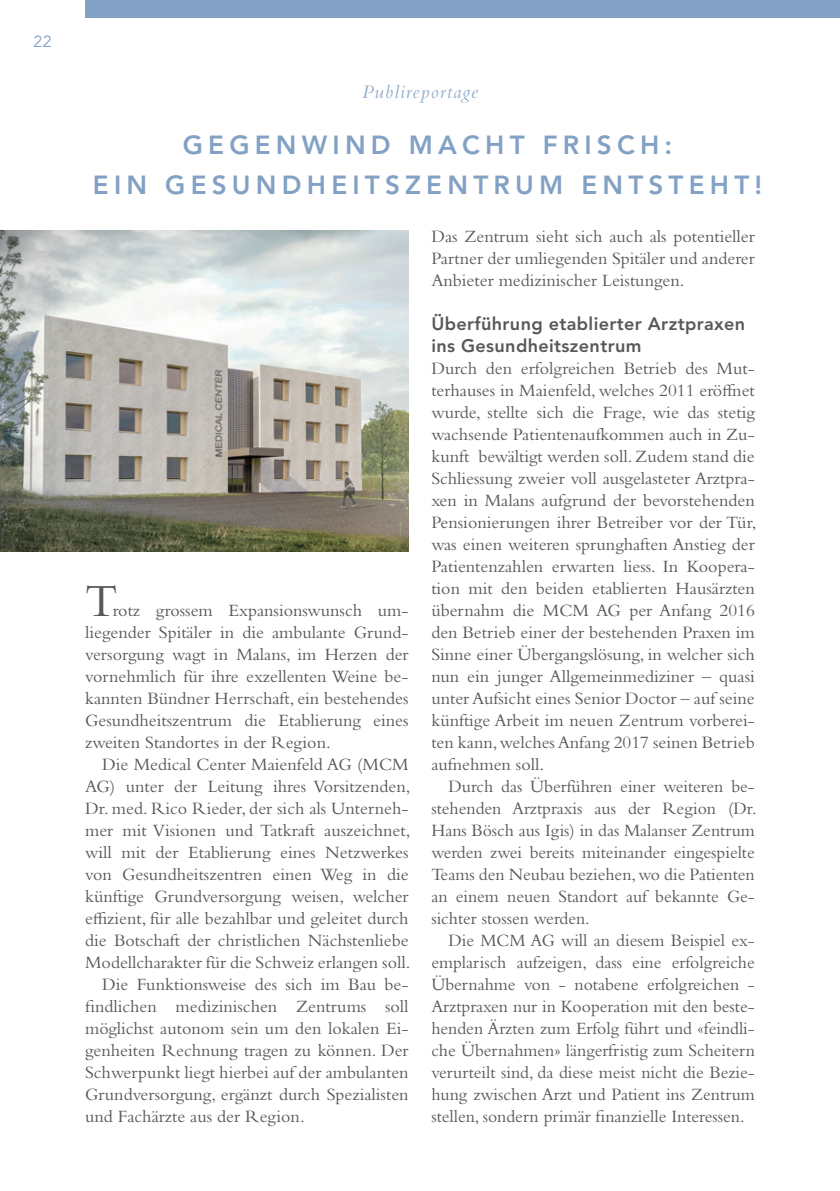
<style>
.page{position:relative;width:840px;height:1191px;background:#fff}
.page>*{position:absolute;margin:0;border:0;box-sizing:border-box;transform-origin:0 0}
.t1{font:48px "Bembo Std";color:#57585a}
.t2{font:800 26px/40px "Avenir LT Std";letter-spacing:.2em;color:#82a1c5;text-align:center}
.t3{font:italic 20px "Bembo Std";letter-spacing:.06em;color:#96aece}
.t4{font:18px/22px "Bembo Std";color:#57585a;text-align:justify}
.t5{font:800 18px/22px "Avenir LT Std";letter-spacing:.02em;color:#57585a}
.t6{font:16px "Avenir LT Std";color:#82a1c5}
</style>
<div class="page">
<div style="left:85px;top:0;width:754px;height:17px;background:#82a1c5"></div>
<img style="left:0;top:230px;width:408px;height:321px">
<p class="t6" style="left:33px;top:33px;width:20px">22</p>
<p class="t3" style="left:362px;top:80px;width:118px">Publireportage</p>
<h2 class="t2" style="left:93px;top:125px;width:670px">Geg enwind macht frisch:<br>E in Gesundheitszentrum entsteht!</h2>
<h1 class="t1" style="left:85px;top:573px;width:34px">T</h1>
<p class="t4" style="left:85px;top:599px;width:325px;text-indent:28px">rotz grossem Expansionswunsch um&shy;liegender Spitäler in die ambulante Grund&shy;versorgung wagt in Malans, im Herzen der vornehmlich für ihre exzellenten Weine be&shy;kannten Bündner Herrschaft, ein bestehendes Gesundheitszentrum die Etablierung eines zweiten Standortes in der Region.</p>
<p class="t4" style="left:102px;top:753px;width:308px">Die Medical Center Maienfeld AG (MCM</p>
<p class="t4" style="left:85px;top:775px;width:326px">AG) unter der Leitung ihres Vorsitzenden,</p>
<p class="t4" style="left:85px;top:797px;width:325px">Dr. med. Rico Rieder, der sich als Unterneh-</p>
<p class="t4" style="left:85px;top:819px;width:326px">mer mit Visionen und Tatkraft auszeichnet,</p>
<p class="t4" style="left:85px;top:841px;width:325px">will mit der Etablierung eines Netzwerkes</p>
<p class="t4" style="left:85px;top:863px;width:325px">von Gesundheitszentren einen Weg in die</p>
<p class="t4" style="left:85px;top:885px;width:325px">künftige Grundversorgung weisen, welcher</p>
<p class="t4" style="left:85px;top:907px;width:325px">effizient, für alle bezahlbar und geleitet durch</p>
<p class="t4" style="left:85px;top:929px;width:325px">die Botschaft der christlichen Nächstenliebe</p>
<p class="t4" style="left:85px;top:951px;width:326px">Modellcharakter für die Schweiz erlangen soll.</p>
<p class="t4" style="left:102px;top:973px;width:308px">Die Funktionsweise des sich im Bau be-</p>
<p class="t4" style="left:85px;top:995px;width:325px">findlichen medizinischen Zentrums soll</p>
<p class="t4" style="left:85px;top:1017px;width:325px">möglichst autonom sein um den lokalen Ei-</p>
<p class="t4" style="left:85px;top:1039px;width:325px">genheiten Rechnung tragen zu können. Der</p>
<p class="t4" style="left:85px;top:1061px;width:325px">Schwerpunkt liegt hierbei auf der ambulanten</p>
<p class="t4" style="left:85px;top:1083px;width:325px">Grundversorgung, ergänzt durch Spezialisten</p>
<p class="t4" style="left:85px;top:1105px;width:221px">und Fachärzte aus der Region.</p>
<p class="t4" style="left:431px;top:225px;width:325px">Das Zentrum sieht sich auch als potentieller Partner der umliegenden Spitäler und anderer Anbieter medizinischer Leistungen.</p>
<p class="t5" style="left:431px;top:313px;width:315px">Überführung etablierter Arztpraxen ins Gesundheitszentrum</p>
<p class="t4" style="left:431px;top:357px;width:326px">Durch den erfolgreichen Betrieb des Mut&shy;terhauses in Maienfeld, welches 2011 eröffnet wurde, stellte sich die Frage, wie das stetig wachsende Patientenaufkommen auch in Zu&shy;kunft bewältigt werden soll. Zudem stand die Schliessung zweier voll ausgelasteter Arztpra&shy;xen in Malans aufgrund der bevorstehenden Pensionierungen ihrer Betreiber vor der Tür, was einen weiteren sprunghaften Anstieg der Patientenzahlen erwarten liess. In Koopera&shy;tion mit den beiden etablierten Hausärzten übernahm die MCM AG per Anfang 2016 den Betrieb einer der bestehenden Praxen im Sinne einer Übergangslösung, in welcher sich nun ein junger Allgemeinmediziner – quasi unter Aufsicht eines Senior Doctor – auf seine künftige Arbeit im neuen Zentrum vorberei&shy;ten kann, welches Anfang 2017 seinen Betrieb aufnehmen soll.</p>
<p class="t4" style="left:431px;top:775px;width:326px;text-indent:17px">Durch das Überführen einer weiteren be&shy;stehenden Arztpraxis aus der Region (Dr.<br>Hans Bösch aus Igis) in das Malanser Zentrum werden zwei bereits miteinander eingespielte Teams den Neubau beziehen, wo die Patienten an einem neuen Standort auf bekannte Ge&shy;sichter stossen werden.</p>
<p class="t4" style="left:431px;top:929px;width:325px;text-indent:17px">Die MCM AG will an diesem Beispiel ex&shy;emplarisch aufzeigen, dass eine erfolgreiche Übernahme von - notabene erfolgreichen - Arztpraxen nur in Kooperation mit den beste&shy;henden Ärzten zum Erfolg führt und «feindli&shy;che Übernahmen» längerfristig zum Scheitern verurteilt sind, da diese meist nicht die Bezie&shy;hung zwischen Arzt und Patient ins Zentrum stellen, sondern primär finanzielle Interessen.</p>
</div>
